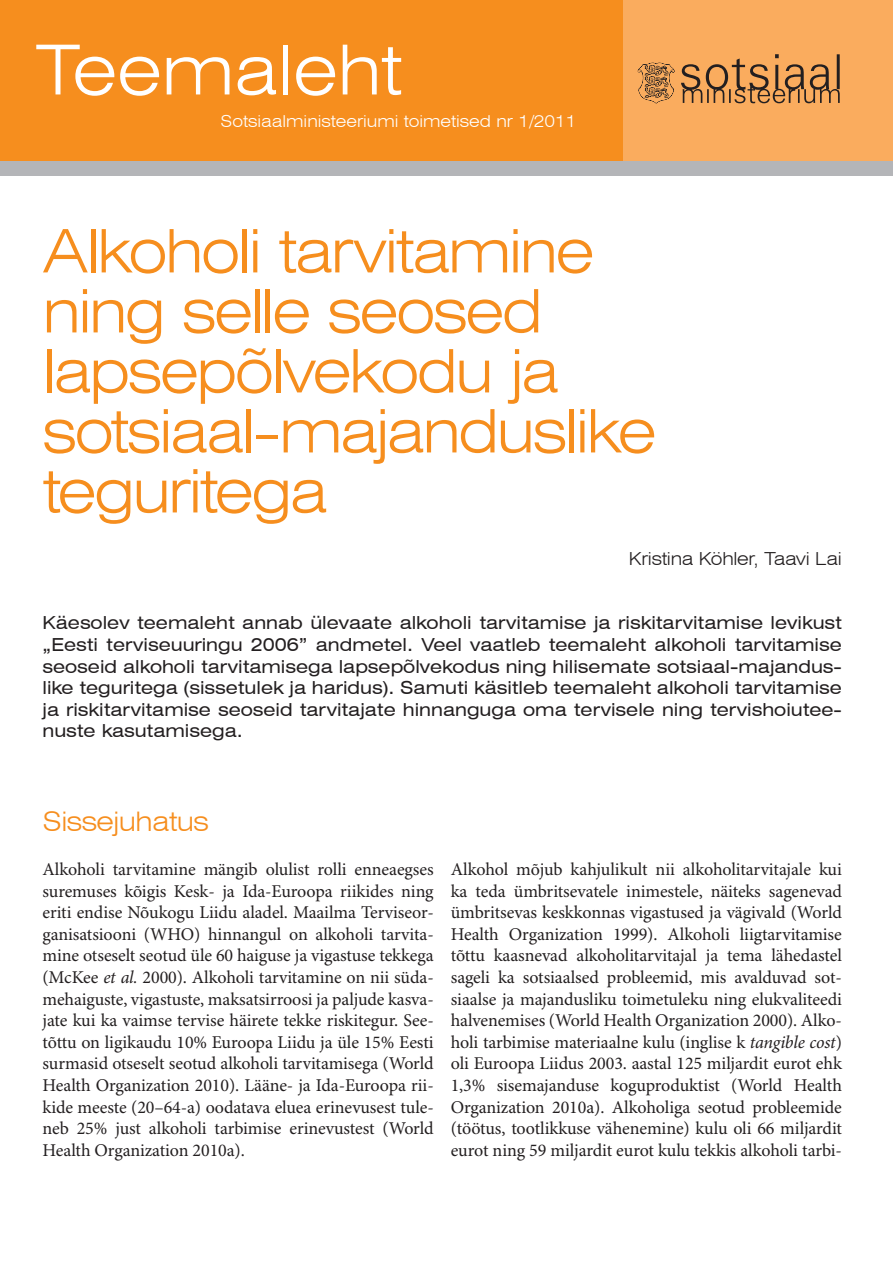
<style>
.page{position:relative;width:893px;height:1263px;background:#fff}
.page>*{position:absolute;margin:0;border:0;box-sizing:border-box;transform-origin:0 0}
.t1{font:300 expanded 69px "Swiss 721 BT";letter-spacing:-.005em;color:#fff}
._1__suur_pealkiri{font:300 expanded 60px/60px "Swiss 721 BT";letter-spacing:-.04em;color:#f68e1e}
._2__väike_pealkiri{font:300 expanded 27px "Swiss 721 BT";letter-spacing:-.02em;color:#f68e1e}
.leib{font:18px/21.6px "Minion Pro";letter-spacing:-.005em;color:#231f20;text-align:justify}
.sissejuhatus{font:expanded 18px/21.6px "Swiss 721 BT";color:#231f20;text-align:justify}
._1__suur_pealkiri-2{font:300 expanded 18px "Swiss 721 BT";letter-spacing:-.015em;color:#231f20}
.t2{font:300 expanded 16.5px "Swiss 721 BT";color:#fff}
.s1{font-style:italic}
</style>
<div class="page">
<div style="left:585px;top:0;width:308px;height:162px;background:#faac5e"></div>
<svg style="left:681px;top:54px;width:159px;height:49px"></svg>
<svg style="left:638px;top:63px;width:36px;height:41px"></svg>
<div style="left:0;top:0;width:622px;height:162px;background:#f68e1e"></div>
<div style="left:0;top:162px;width:893px;height:14px;background:#b4b5b8"></div>
<p class="t1" style="left:36px;top:29px;width:367px">Teemaleht</p>
<p class="t2" style="left:221px;top:111px;width:357px">Sotsiaalministeeriumi toimetised nr 1/2011</p>
<p class="_1__suur_pealkiri" style="left:43px;top:221px;width:615px">Alkoholi tarvitamine ning selle seosed lapsepõlvekodu ja sotsiaal-majanduslike teguritega</p>
<p class="_1__suur_pealkiri-2" style="left:629px;top:547px;width:215px">Kristina Köhler, Taavi Lai</p>
<p class="sissejuhatus" style="left:43px;top:612px;width:801px">Käesolev teemaleht annab ülevaate alkoholi tarvitamise ja riskitarvitamise levikust „Eesti terviseuuringu 2006” andmetel. Veel vaatleb teemaleht alkoholi tarvitamise seoseid alkoholi tarvitamisega lapsepõlvekodus ning hilisemate sotsiaal-majandus&shy;like teguritega (sissetulek ja haridus). Samuti käsitleb teemaleht alkoholi tarvitamise ja riskitarvitamise seoseid tarvitajate hinnanguga oma tervisele ning tervishoiutee&shy;nuste kasutamisega.</p>
<p class="_2__väike_pealkiri" style="left:43px;top:805px;width:168px">Sissejuhatus</p>
<p class="leib" style="left:43px;top:859px;width:393px">Alkoholi tarvitamine mängib olulist rolli enneaegses suremuses kõigis Kesk- ja Ida-Euroopa riikides ning eriti endise Nõukogu Liidu aladel. Maailma Terviseor&shy;ganisatsiooni (WHO) hinnangul on alkoholi tarvita&shy;mine otseselt seotud üle 60 haiguse ja vigastuse tekkega (McKee <span class="s1">et al.</span> 2000). Alkoholi tarvitamine on nii süda&shy;mehaiguste, vigastuste, maksatsirroosi ja paljude kasva&shy;jate kui ka vaimse tervise häirete tekke riskitegur. See&shy;tõttu on ligikaudu 10% Euroopa Liidu ja üle 15% Eesti surmasid otseselt seotud alkoholi tarvitamisega (World Health Organization 2010). Lääne- ja Ida-Euroopa rii&shy;kide meeste (20–64-a) oodatava eluea erinevusest tule&shy;neb 25% just alkoholi tarbimise erinevustest (World Health Organization 2010a).</p>
<p class="leib" style="left:451px;top:859px;width:393px">Alkohol mõjub kahjulikult nii alkoholitarvitajale kui ka teda ümbritsevatele inimestele, näiteks sagenevad ümbritsevas keskkonnas vigastused ja vägivald (World Health Organization 1999). Alkoholi liigtarvitamise tõttu kaasnevad alkoholitarvitajal ja tema lähedastel sageli ka sotsiaalsed probleemid, mis avalduvad sot&shy;siaalse ja majandusliku toimetuleku ning elukvaliteedi halvenemises (World Health Organization 2000). Alko&shy;holi tarbimise materiaalne kulu (inglise k <span class="s1">tangible cost</span>) oli Euroopa Liidus 2003. aastal 125 miljardit eurot ehk 1,3% sisemajanduse koguproduktist (World Health Organization 2010a). Alkoholiga seotud probleemide (töötus, tootlikkuse vähenemine) kulu oli 66 miljardit eurot ning 59 miljardit eurot kulu tekkis alkoholi tarbi-</p>
</div>
